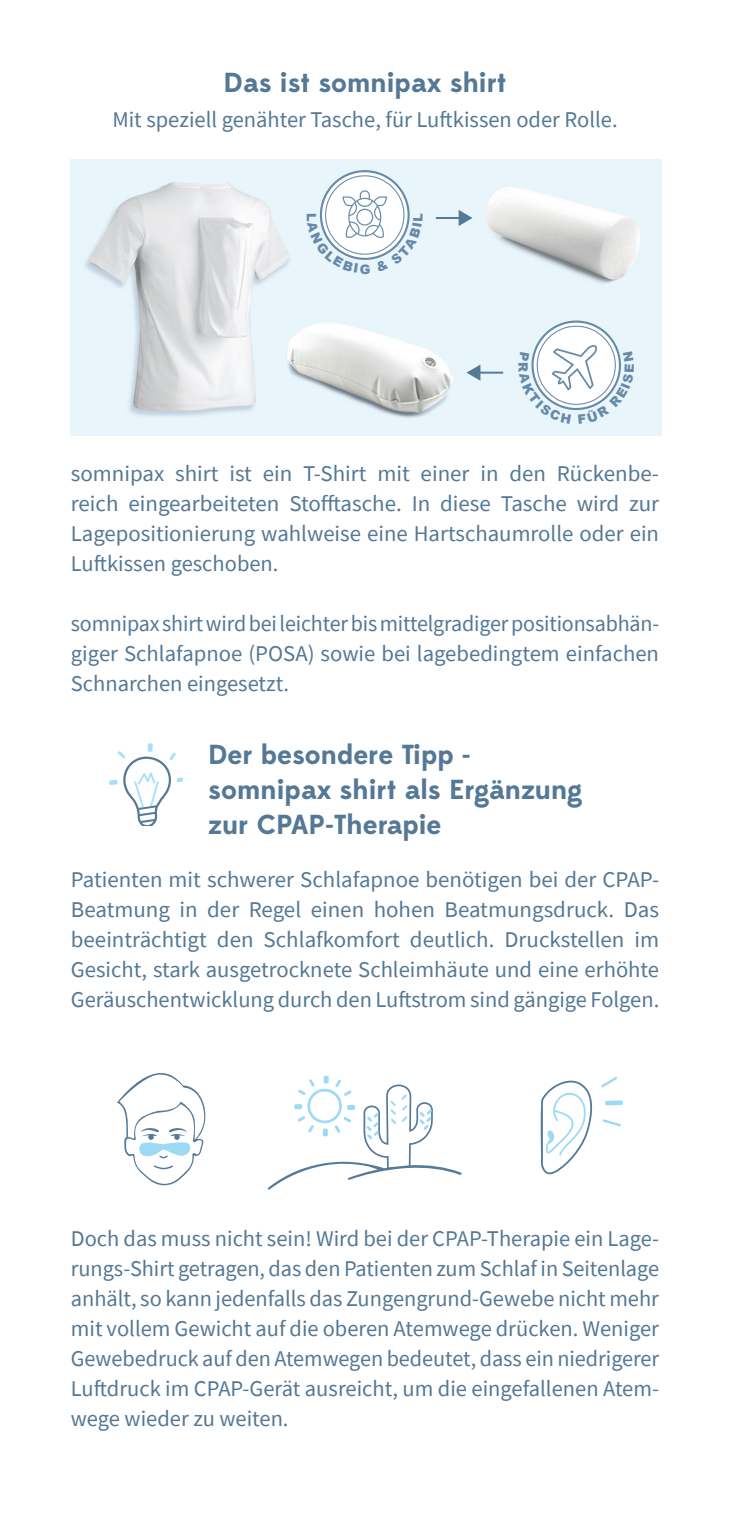
<style>
.page{position:relative;width:730px;height:1517px;background:#fff}
.page>*{position:absolute;margin:0;border:0;box-sizing:border-box;transform-origin:0 0}
.text{font:700 27.5px/35px "Edmondsans";color:#547895}
.bold_2{font:700 27.5px "Edmondsans";color:#547895}
.text-2{font:22.5px/30px "Source Sans Pro";color:#547895;text-align:justify}
.t1{font:900 13px "Arial";color:#6789a7}
</style>
<div class="page">
<img style="left:71px;top:159px;width:590px;height:277px">
<svg style="left:436px;top:210px;width:37px;height:16px"></svg>
<svg style="left:466px;top:364px;width:37px;height:17px"></svg>
<svg style="left:109px;top:743px;width:74px;height:83px"></svg>
<svg style="left:117px;top:1073px;width:89px;height:112px"></svg>
<svg style="left:268px;top:1075px;width:194px;height:115px"></svg>
<svg style="left:601px;top:1077px;width:16px;height:10px"></svg>
<svg style="left:605px;top:1100px;width:18px;height:5px"></svg>
<svg style="left:603px;top:1119px;width:18px;height:7px"></svg>
<svg style="left:540px;top:1080px;width:52px;height:94px"></svg>
<svg style="left:307px;top:170px;width:116px;height:103px"></svg>
<svg style="left:519px;top:320px;width:115px;height:104px"></svg>
<p class="bold_2" style="left:224px;top:65px;width:284px">Das ist somnipax shirt</p>
<p class="text-2" style="left:112px;top:104px;width:507px">Mit speziell genähter Tasche, für Luftkissen oder Rolle.</p>
<p class="t1" style="left:360px;top:259px;width:12px">G</p>
<p class="text-2" style="left:71px;top:458px;width:590px">somnipax shirt ist ein T-Shirt mit einer in den Rückenbe&shy;reich eingearbeiteten Stofftasche. In diese Tasche wird zur Lagepositionierung wahlweise eine Hartschaumrolle oder ein Luftkissen geschoben.</p>
<p class="text-2" style="left:71px;top:608px;width:590px">somnipax shirt wird bei leichter bis mittelgradiger positionsabhän&shy;giger Schlafapnoe (POSA) sowie bei lagebedingtem einfachen Schnarchen eingesetzt.</p>
<p class="text" style="left:208px;top:737px;width:376px">Der besondere Tipp - somnipax shirt als Ergänzung zur CPAP-Therapie</p>
<p class="text-2" style="left:71px;top:864px;width:590px">Patienten mit schwerer Schlafapnoe benötigen bei der CPAP-Beatmung in der Regel einen hohen Beatmungsdruck. Das beeinträchtigt den Schlafkomfort deutlich. Druckstellen im Gesicht, stark ausgetrocknete Schleimhäute und eine erhöhte Geräuschentwicklung durch den Luftstrom sind gängige Folgen.</p>
<p class="text-2" style="left:71px;top:1223px;width:590px">Doch das muss nicht sein! Wird bei der CPAP-Therapie ein Lage&shy;rungs-Shirt getragen, das den Patienten zum Schlaf in Seitenlage anhält, so kann jedenfalls das Zungengrund-Gewebe nicht mehr mit vollem Gewicht auf die oberen Atemwege drücken. Weniger Gewebedruck auf den Atemwegen bedeutet, dass ein niedrigerer Luftdruck im CPAP-Gerät ausreicht, um die eingefallenen Atem&shy;wege wieder zu weiten.</p>
</div>
